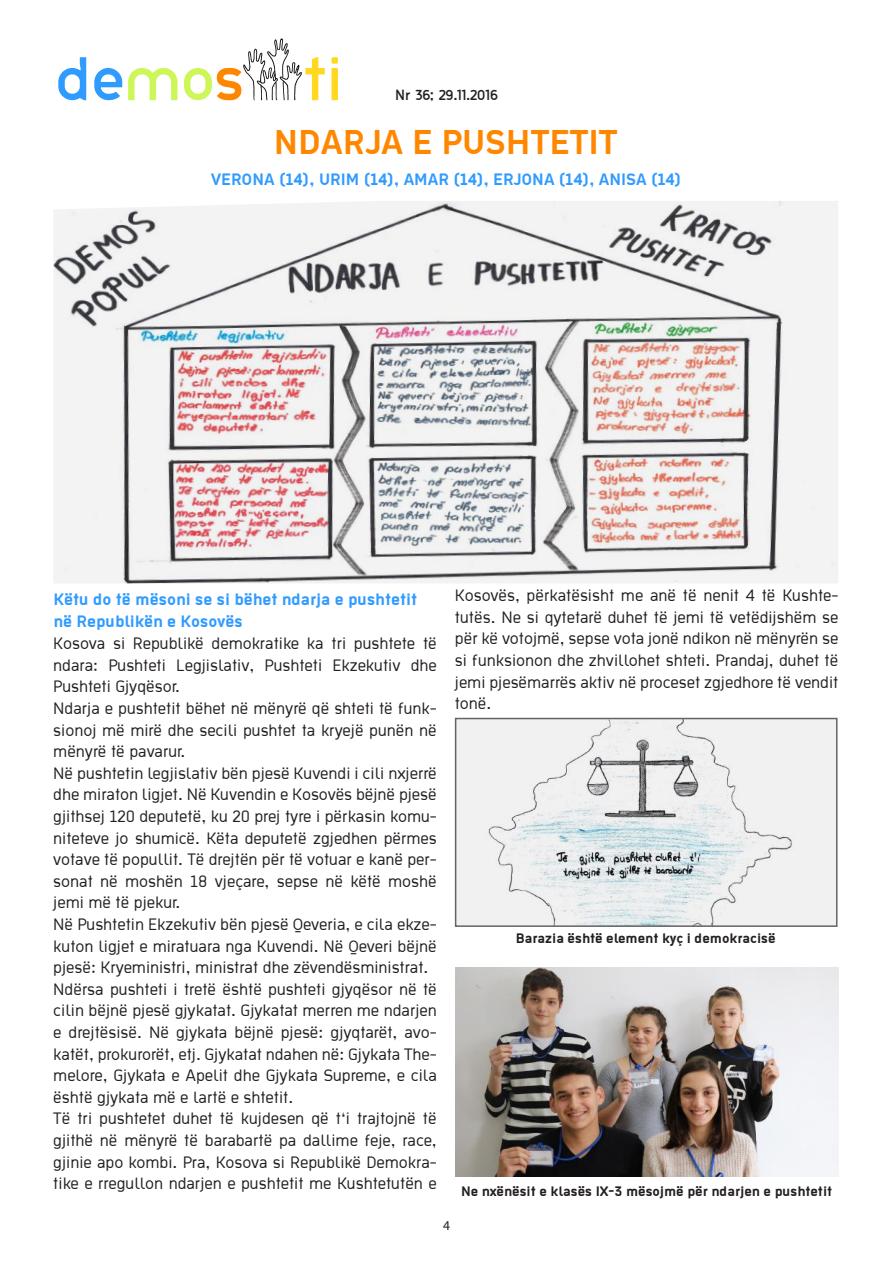
<style>
.page{position:relative;width:893px;height:1263px;background:#fff}
.page>*{position:absolute;margin:0;border:0;box-sizing:border-box;transform-origin:0 0}
.t1{font:700 37.5px "Ekstropia";color:#ff8700}
.t2{font:18px/21.6px "Ekstropia";color:#241f1f}
.t3{font:700 18px/21.6px "Ekstropia";color:#309bff}
.t4{font:700 15px "Ekstropia";color:#241f1f}
.t5{font:13.5px "Thelbi Kujtesa";color:#241f1f}
.t6{font:13.5px "Myriad Pro";color:#241f1f}
</style>
<div class="page">
<svg style="left:58px;top:57px;width:28px;height:43px"></svg>
<svg style="left:94px;top:68px;width:28px;height:32px"></svg>
<svg style="left:128px;top:68px;width:50px;height:32px"></svg>
<svg style="left:331px;top:57px;width:7px;height:43px"></svg>
<svg style="left:184px;top:38px;width:141px;height:62px"></svg>
<img style="left:53px;top:201px;width:785px;height:382px">
<img style="left:455px;top:967px;width:383px;height:209px">
<img style="left:458px;top:721px;width:376px;height:203px">
<div style="left:455px;top:718px;width:382px;height:209px;border:2px solid #656365"></div>
<p class="t5" style="left:395px;top:85px;width:104px">Nr 36; 29.11.2016</p>
<h1 class="t1" style="left:274px;top:120px;width:345px">NDARJA E PUSHTETIT</h1>
<p class="t3" style="left:211px;top:167px;width:472px">VERONA (14), URIM (14), AMAR (14), ERJONA (14), ANISA (14)</p>
<p class="t3" style="left:53px;top:588px;width:365px">Këtu do të mësoni se si bëhet ndarja e pushtetit në Republikën e Kosovës</p>
<p class="t2" style="left:53px;top:632px;width:385px">Kosova si Republikë demokratike ka tri pushtete të ndara: Pushteti Legjislativ, Pushteti Ekzekutiv dhe Pushteti Gjyqësor.<br>Ndarja e pushtetit bëhet në mënyrë që shteti të funk&shy;sionoj më mirë dhe secili pushtet ta kryejë punën në mënyrë të pavarur.<br>Në pushtetin legjislativ bën pjesë Kuvendi i cili nxjerrë dhe miraton ligjet. Në Kuvendin e Kosovës bëjnë pjesë gjithsej 120 deputetë, ku 20 prej tyre i përkasin komu&shy;niteteve jo shumicë. Këta deputetë zgjedhen përmes votave të popullit. Të drejtën për të votuar e kanë per&shy;sonat në moshën 18 vjeçare, sepse në këtë moshë jemi më të pjekur.<br>Në Pushtetin Ekzekutiv bën pjesë Qeveria, e cila ekze&shy;kuton ligjet e miratuara nga Kuvendi. Në Qeveri bëjnë pjesë: Kryeministri, ministrat dhe zëvendësministrat.<br>Ndërsa pushteti i tretë është pushteti gjyqësor në të cilin bëjnë pjesë gjykatat. Gjykatat merren me ndarjen e drejtësisë. Në gjykata bëjnë pjesë: gjyqtarët, avo&shy;katët, prokurorët, etj. Gjykatat ndahen në: Gjykata The&shy;melore, Gjykata e Apelit dhe Gjykata Supreme, e cila është gjykata më e lartë e shtetit.<br>Të tri pushtetet duhet të kujdesen që t‘i trajtojnë të gjithë në mënyrë të barabartë pa dallime feje, race, gjinie apo kombi. Pra, Kosova si Republikë Demokra&shy;tike e rregullon ndarjen e pushtetit me Kushtetutën e</p>
<p class="t2" style="left:455px;top:584px;width:385px;text-align:justify">Kosovës, përkatësisht me anë të nenit 4 të Kushte&shy;tutës. Ne si qytetarë duhet të jemi të vetëdijshëm se për kë votojmë, sepse vota jonë ndikon në mënyrën se si funksionon dhe zhvillohet shteti. Prandaj, duhet të jemi pjesëmarrës aktiv në proceset zgjedhore të vendit tonë.</p>
<p class="t4" style="left:516px;top:929px;width:261px">Barazia është element kyç i demokracisë</p>
<p class="t4" style="left:461px;top:1182px;width:373px">Ne nxënësit e klasës IX-3 mësojmë për ndarjen e pushtetit</p>
<p class="t6" style="left:443px;top:1217px;width:8px">4</p>
</div>
